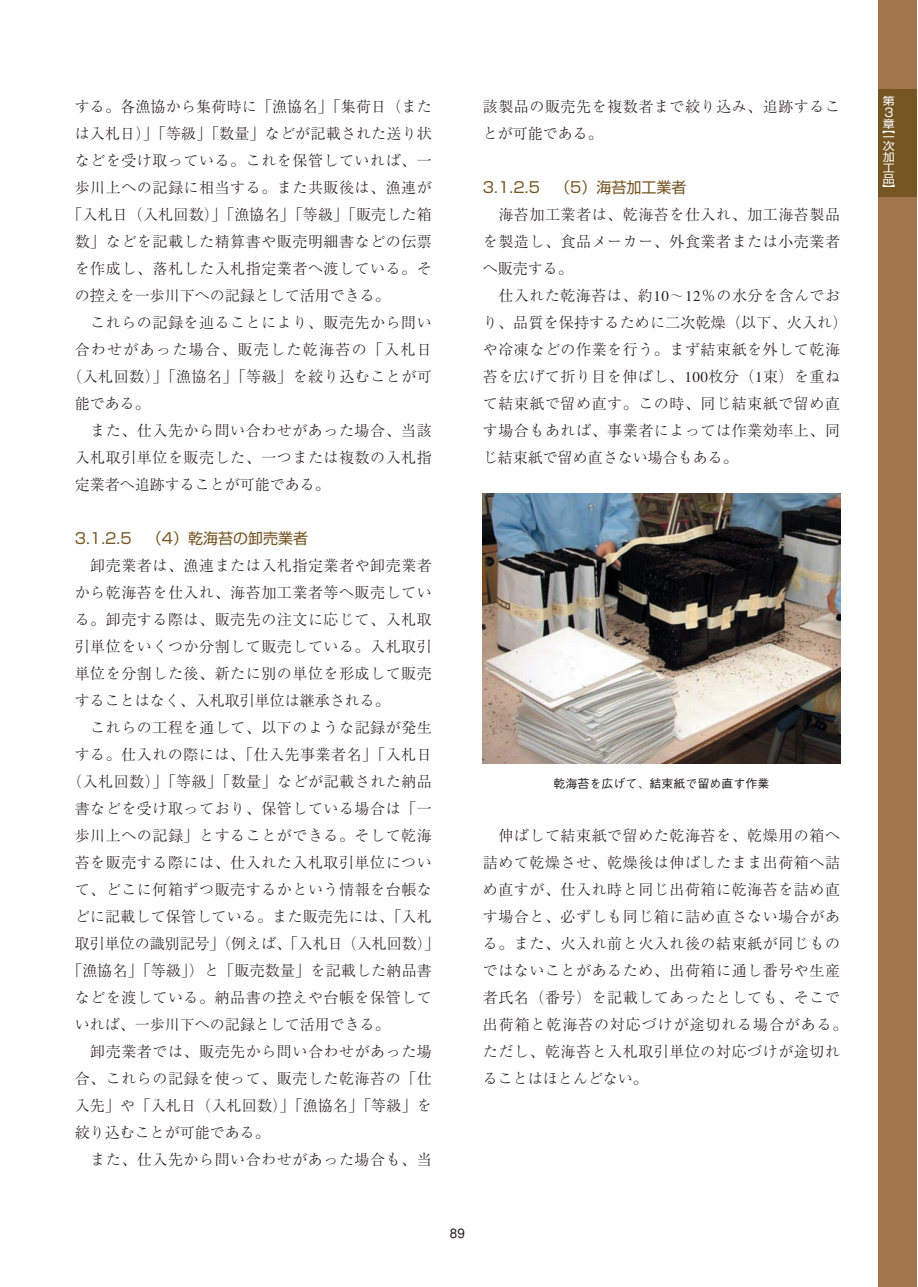
<style>
.page{position:relative;width:918px;height:1287px;background:#fff}
.page>*{position:absolute;margin:0;border:0;box-sizing:border-box;transform-origin:0 0}
.t1{font:300 15px/27px "Ryumin";letter-spacing:.035em;color:#231f20}
.t2{font:300 15px "Ryumin";letter-spacing:.015em;color:#231f20}
.t3{font:300 15px "Ryumin";color:#231f20}
.t4{font:15px "Shin Go";color:#755623}
.t5{font:300 15px "Ryumin";letter-spacing:.01em;color:#231f20}
.t6{font:300 15px "Ryumin";letter-spacing:.085em;color:#231f20}
.t7{font:13.5px "Helvetica";color:#231f20}
.t8{font:500 12px "Gothic BBB";color:#231f20}
.t9{font:12px "Shin Go";color:#fff}
.t10{font:10.8px/10.8px "Shin Go";color:#fff;scale:1.11 1}
</style>
<div class="page">
<div style="left:878px;top:0;width:39px;height:1287px;background:#a1764b"></div>
<div style="left:878px;top:89px;width:39px;height:108px;background:#755623"></div>
<img style="left:483px;top:494px;width:357px;height:270px">
<p class="t2" style="left:75px;top:101px;width:359px">する。各漁協から集荷時に「漁協名」「集荷日（また</p>
<p class="t2" style="left:75px;top:128px;width:359px">は入札日）」「等級」「数量」などが記載された送り状</p>
<p class="t1" style="left:75px;top:149px;width:359px">などを受け取っている。これを保管していれば、一</p>
<p class="t1" style="left:75px;top:176px;width:359px">歩川上への記録に相当する。また共販後は、漁連が</p>
<p class="t5" style="left:67px;top:209px;width:366px">「入札日（入札回数）」「漁協名」「等級」「販売した箱</p>
<p class="t1" style="left:75px;top:230px;width:359px">数」などを記載した精算書や販売明細書などの伝票</p>
<p class="t1" style="left:75px;top:257px;width:359px">を作成し、落札した入札指定業者へ渡している。そ</p>
<p class="t3" style="left:75px;top:290px;width:316px">の控えを一歩川下への記録として活用できる。</p>
<p class="t1" style="left:90px;top:311px;width:343px">これらの記録を辿ることにより、販売先から問い</p>
<p class="t6" style="left:75px;top:344px;width:359px">合わせがあった場合、販売した乾海苔の「入札日</p>
<p class="t1" style="left:67px;top:365px;width:366px">（入札回数）」「漁協名」「等級」を絞り込むことが可</p>
<p class="t1" style="left:75px;top:392px;width:76px">能である。</p>
<p class="t1" style="left:90px;top:419px;width:343px">また、仕入先から問い合わせがあった場合、当該</p>
<p class="t1" style="left:75px;top:446px;width:359px">入札取引単位を販売した、一つまたは複数の入札指</p>
<p class="t3" style="left:75px;top:479px;width:256px">定業者へ追跡することが可能である。</p>
<p class="t4" style="left:75px;top:533px;width:235px">3.1.2.5 （4）乾海苔の卸売業者</p>
<p class="t1" style="left:75px;top:554px;width:359px;text-align:justify;text-indent:16px">卸売業者は、漁連または入札指定業者や卸売業者から乾海苔を仕入れ、海苔加工業者等へ販売している。卸売する際は、販売先の注文に応じて、入札取引単位をいくつか分割して販売している。入札取引単位を分割した後、新たに別の単位を形成して販売することはなく、入札取引単位は継承される。</p>
<p class="t1" style="left:90px;top:716px;width:343px">これらの工程を通して、以下のような記録が発生</p>
<p class="t1" style="left:75px;top:743px;width:359px">する。仕入れの際には、「仕入先事業者名」「入札日</p>
<p class="t1" style="left:67px;top:770px;width:366px">（入札回数）」「等級」「数量」などが記載された納品</p>
<p class="t1" style="left:75px;top:797px;width:359px">書などを受け取っており、保管している場合は「一</p>
<p class="t1" style="left:75px;top:824px;width:359px">歩川上への記録」とすることができる。そして乾海</p>
<p class="t1" style="left:75px;top:851px;width:359px">苔を販売する際には、仕入れた入札取引単位につい</p>
<p class="t1" style="left:75px;top:878px;width:359px">て、どこに何箱ずつ販売するかという情報を台帳な</p>
<p class="t2" style="left:75px;top:911px;width:359px">どに記載して保管している。また販売先には、「入札</p>
<p class="t3" style="left:75px;top:938px;width:366px">取引単位の識別記号」（例えば、「入札日（入札回数）」</p>
<p class="t2" style="left:67px;top:965px;width:366px">「漁協名」「等級」）と「販売数量」を記載した納品書</p>
<p class="t1" style="left:75px;top:986px;width:359px">などを渡している。納品書の控えや台帳を保管して</p>
<p class="t3" style="left:75px;top:1019px;width:317px">いれば、一歩川下への記録として活用できる。</p>
<p class="t1" style="left:90px;top:1040px;width:343px">卸売業者では、販売先から問い合わせがあった場</p>
<p class="t1" style="left:75px;top:1067px;width:359px">合、これらの記録を使って、販売した乾海苔の「仕</p>
<p class="t2" style="left:75px;top:1100px;width:359px">入先」や「入札日（入札回数）」「漁協名」「等級」を</p>
<p class="t3" style="left:75px;top:1127px;width:197px">絞り込むことが可能である。</p>
<p class="t1" style="left:90px;top:1148px;width:343px">また、仕入先から問い合わせがあった場合も、当</p>
<p class="t1" style="left:483px;top:95px;width:359px">該製品の販売先を複数者まで絞り込み、追跡することが可能である。</p>
<p class="t4" style="left:483px;top:182px;width:205px">3.1.2.5 （5）海苔加工業者</p>
<p class="t1" style="left:483px;top:203px;width:359px;text-align:justify;text-indent:16px">海苔加工業者は、乾海苔を仕入れ、加工海苔製品を製造し、食品メーカー、外食業者または小売業者へ販売する。</p>
<p class="t1" style="left:483px;top:284px;width:366px;text-indent:16px">仕入れた乾海苔は、約10～12％の水分を含んでおり、品質を保持するために二次乾燥（以下、火入れ）や冷凍などの作業を行う。まず結束紙を外して乾海苔を広げて折り目を伸ばし、100枚分（1束）を重ねて結束紙で留め直す。この時、同じ結束紙で留め直す場合もあれば、事業者によっては作業効率上、同じ結束紙で留め直さない場合もある。</p>
<p class="t8" style="left:553px;top:779px;width:217px">乾海苔を広げて、結束紙で留め直す作業</p>
<p class="t1" style="left:483px;top:824px;width:366px;text-indent:16px">伸ばして結束紙で留めた乾海苔を、乾燥用の箱へ詰めて乾燥させ、乾燥後は伸ばしたまま出荷箱へ詰め直すが、仕入れ時と同じ出荷箱に乾海苔を詰め直す場合と、必ずしも同じ箱に詰め直さない場合がある。また、火入れ前と火入れ後の結束紙が同じものではないことがあるため、出荷箱に通し番号や生産者氏名（番号）を記載してあったとしても、そこで出荷箱と乾海苔の対応づけが途切れる場合がある。ただし、乾海苔と入札取引単位の対応づけが途切れることはほとんどない。</p>
<p class="t7" style="left:450px;top:1228px;width:17px">89</p>
<p class="t10" style="left:883px;top:97px;width:12px">第</p>
<p class="t9" style="left:884px;top:108px;width:11px">3</p>
<p class="t10" style="left:883px;top:122px;width:12px">章【一</p>
<p class="t10" style="left:883px;top:142px;width:12px;text-align:justify">次加工品】</p>
</div>
